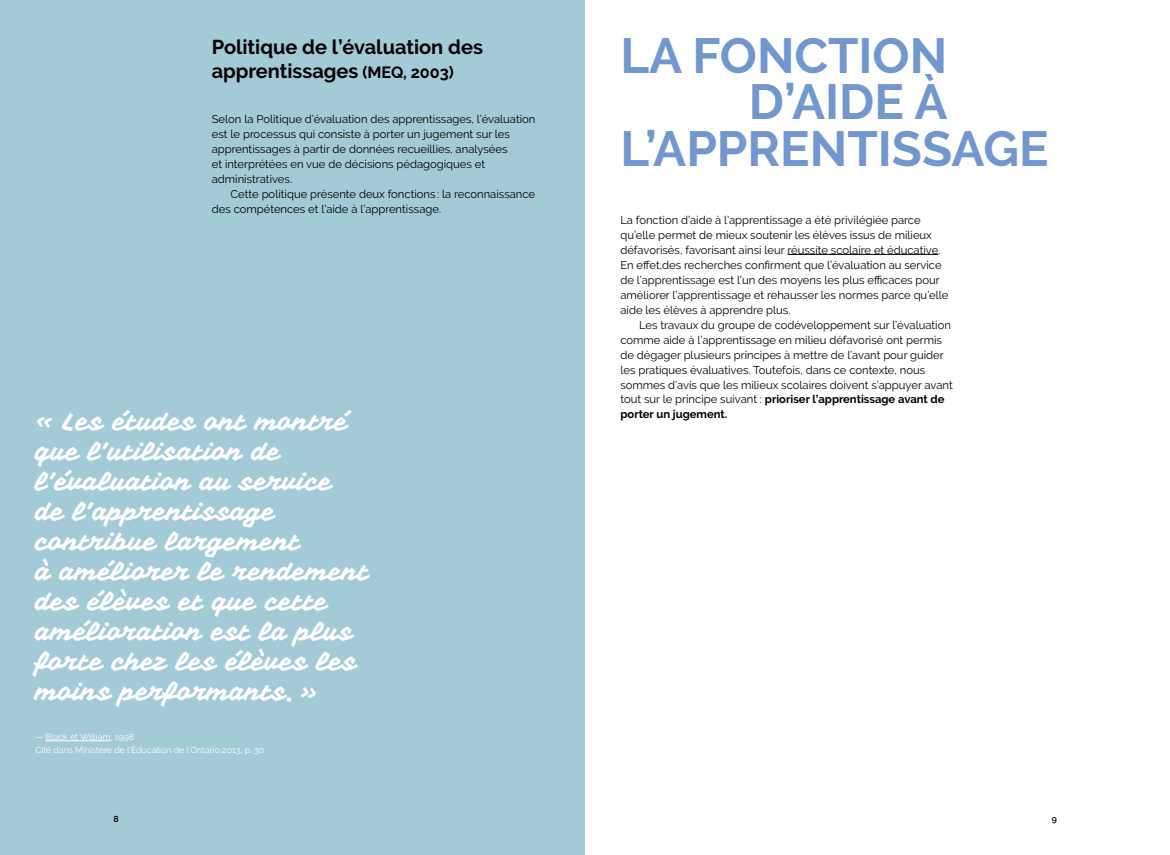
<style>
.page{position:relative;width:1170px;height:855px;background:#fff}
.page>*{position:absolute;margin:0;border:0;box-sizing:border-box;transform-origin:0 0}
.t1{font:700 49.12px "Raleway";color:#7296ce}
.t2{font:25px/30px "Vampiro One";color:#fff}
.t3{font:700 20px/24px "Raleway";color:#000}
.t4{font:11.25px/15px "Raleway";color:#000}
.t5{font:8.75px/12.5px "Raleway";color:#fff}
.t6{font:600 8.75px "Raleway";color:#000}
.s1{font-size:16.25px}
.s2{font-weight:700}
</style>
<div class="page">
<div style="left:0;top:0;width:585px;height:855px;background:#a3cad7"></div>
<hr style="left:787px;top:254px;width:151px;height:1px;background:#000">
<hr style="left:46px;top:741px;width:65px;height:1px;background:#fff">
<h3 class="t3" style="left:212px;top:35px;width:273px">Politique de l’évaluation des apprentissages <span class="s1">(MEQ, 2003)</span></h3>
<p class="t4" style="left:212px;top:112px;width:325px">Selon la Politique d’évaluation des apprentissages, l’évaluation est le processus qui consiste à porter un jugement sur les apprentissages à partir de données recueillies, analysées<br>et interprétées en vue de décisions pédagogiques et administratives.</p>
<p class="t4" style="left:212px;top:187px;width:325px;text-indent:19px">Cette politique présente deux fonctions : la reconnaissance des compétences et l’aide à l’apprentissage.</p>
<h2 class="t2" style="left:35px;top:407px;width:335px">« Les études ont montré que l’utilisation de l’évaluation au service<br>de l’apprentissage contribue largement<br>à améliorer le rendement des élèves et que cette amélioration est la plus forte chez les élèves les moins performants.»</h2>
<p class="t5" style="left:35px;top:731px;width:230px">— Black et William, 1998<br>Cité dans Ministère de l’Éducation de l’Ontario 2013, p. 30</p>
<h1 class="t1" style="left:620px;top:28px;width:328px">LA FONCTION</h1>
<h1 class="t1" style="left:749px;top:74px;width:200px">D’AIDE À</h1>
<h1 class="t1" style="left:620px;top:121px;width:430px">L’APPRENTISSAGE</h1>
<p class="t4" style="left:620px;top:212px;width:330px">La fonction d’aide à l’apprentissage a été privilégiée parce qu’elle permet de mieux soutenir les élèves issus de milieux défavorisés, favorisant ainsi leur réussite scolaire et éducative.<br>En effet,des recherches confirment que l’évaluation au service de l’apprentissage est l’un des moyens les plus efficaces pour améliorer l’apprentissage et rehausser les normes parce qu’elle aide les élèves à apprendre plus.</p>
<p class="t4" style="left:620px;top:317px;width:334px;text-indent:19px">Les travaux du groupe de codéveloppement sur l’évaluation comme aide à l’apprentissage en milieu défavorisé ont permis de dégager plusieurs principes à mettre de l’avant pour guider les pratiques évaluatives. Toutefois, dans ce contexte, nous sommes d’avis que les milieux scolaires doivent s’appuyer avant tout sur le principe suivant : <span class="s2">prioriser l’apprentissage avant de porter un jugement.</span></p>
<p class="t6" style="left:113px;top:814px;width:7px">8</p>
<p class="t6" style="left:1052px;top:814px;width:7px">9</p>
</div>
